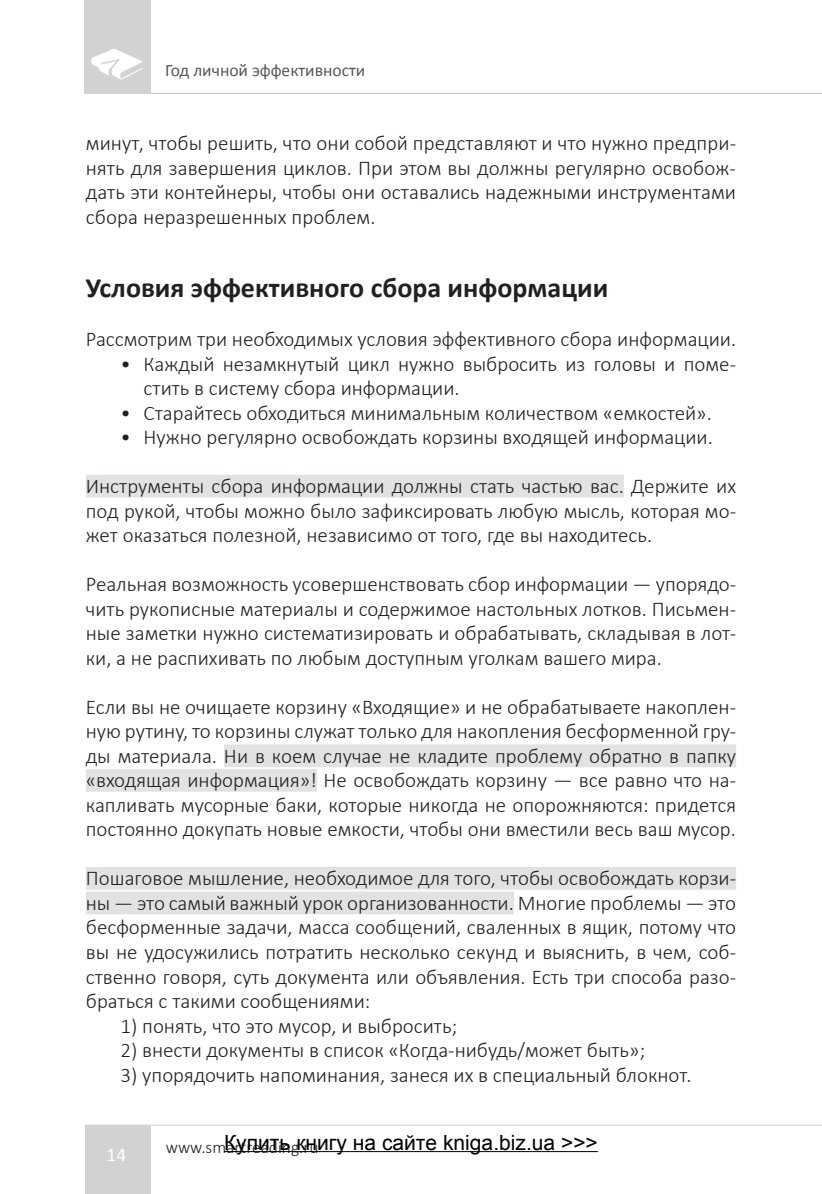
<style>
.page{position:relative;width:822px;height:1194px;background:#fff}
.page>*{position:absolute;margin:0;border:0;box-sizing:border-box;transform-origin:0 0}
.t1{font:700 28px "Calibri";color:#231f20}
.t2{font:300 21px/24.5px "Calibri";color:#231f20;text-align:justify}
.t3{font:21px "Arial";color:#000}
.t4{font:19.25px "Calibri";color:#fff}
.t5{font:17.5px "Calibri";color:#57585a}
.t6{font:300 17.5px "Calibri";color:#231f20}
</style>
<div class="page">
<hr style="left:84px;top:93px;width:736px;height:1px;background:#bcbdc0">
<div style="left:85px;top:1124px;width:66px;height:69px;background:#d1d2d4"></div>
<hr style="left:85px;top:1124px;width:735px;height:1px;background:#d1d2d4">
<div style="left:84px;top:0;width:66px;height:94px;background:#d1d2d4"></div>
<svg style="left:91px;top:49px;width:52px;height:31px"></svg>
<div style="left:86px;top:475px;width:538px;height:22px;background:#e1e2e4"></div>
<div style="left:224px;top:744px;width:512px;height:23px;background:#e1e2e4"></div>
<div style="left:86px;top:769px;width:231px;height:22px;background:#e1e2e4"></div>
<div style="left:86px;top:867px;width:650px;height:22px;background:#e1e2e4"></div>
<div style="left:86px;top:891px;width:428px;height:23px;background:#e1e2e4"></div>
<hr style="left:224px;top:1151px;width:373px;height:1px;background:#000">
<p class="t5" style="left:165px;top:59px;width:201px">Год личной эффективности</p>
<p class="t2" style="left:86px;top:131px;width:651px">минут, чтобы решить, что они собой представляют и что нужно предпри&shy;нять для завершения циклов. При этом вы должны регулярно освобож&shy;дать эти контейнеры, чтобы они оставались надежными инструментами сбора неразрешенных проблем.</p>
<p class="t1" style="left:86px;top:270px;width:524px">Условия эффективного сбора информации</p>
<p class="t2" style="left:86px;top:327px;width:651px">Рассмотрим три необходимых условия эффективного сбора информации.</p>
<p class="t2" style="left:144px;top:351px;width:594px;text-indent:-23px">• Каждый незамкнутый цикл нужно выбросить из головы и поме&shy;стить в систему сбора информации.</p>
<p class="t2" style="left:121px;top:400px;width:592px">• Старайтесь обходиться минимальным количеством «емкостей».</p>
<p class="t2" style="left:121px;top:425px;width:593px">• Нужно регулярно освобождать корзины входящей информации.</p>
<p class="t2" style="left:86px;top:474px;width:651px">Инструменты сбора информации должны стать частью вас. Держите их под рукой, чтобы можно было зафиксировать любую мысль, которая мо&shy;жет оказаться полезной, независимо от того, где вы находитесь.</p>
<p class="t2" style="left:86px;top:572px;width:651px">Реальная возможность усовершенствовать сбор информации — упорядо&shy;чить рукописные материалы и содержимое настольных лотков. Письмен&shy;ные заметки нужно систематизировать и обрабатывать, складывая в лот&shy;ки, а не распихивать по любым доступным уголкам вашего мира.</p>
<p class="t2" style="left:86px;top:694px;width:651px">Если вы не очищаете корзину «Входящие» и не обрабатываете накоплен&shy;ную рутину, то корзины служат только для накопления бесформенной гру&shy;ды материала. Ни в коем случае не кладите проблему обратно в папку «входящая информация»! Не освобождать корзину — все равно что на&shy;капливать мусорные баки, которые никогда не опорожняются: придется постоянно докупать новые емкости, чтобы они вместили весь ваш мусор.</p>
<p class="t2" style="left:86px;top:866px;width:651px">Пошаговое мышление, необходимое для того, чтобы освобождать корзи&shy;ны — это самый важный урок организованности. Многие проблемы — это бесформенные задачи, масса сообщений, сваленных в ящик, потому что вы не удосужились потратить несколько секунд и выяснить, в чем, соб&shy;ственно говоря, суть документа или объявления. Есть три способа разо&shy;браться с такими сообщениями:</p>
<p class="t2" style="left:120px;top:1013px;width:338px">1) понять, что это мусор, и выбросить;</p>
<p class="t2" style="left:120px;top:1037px;width:526px">2) внести документы в список «Когда-нибудь/может быть»;</p>
<p class="t2" style="left:121px;top:1062px;width:572px">3) упорядочить напоминания, занеся их в специальный блокнот.</p>
<p class="t4" style="left:107px;top:1142px;width:21px">14</p>
<p class="t3" style="left:224px;top:1128px;width:375px">Купить книгу на сайте kniga.biz.ua &gt;&gt;&gt;</p>
<p class="t6" style="left:166px;top:1136px;width:154px">www.smartreading.ru</p>
</div>
